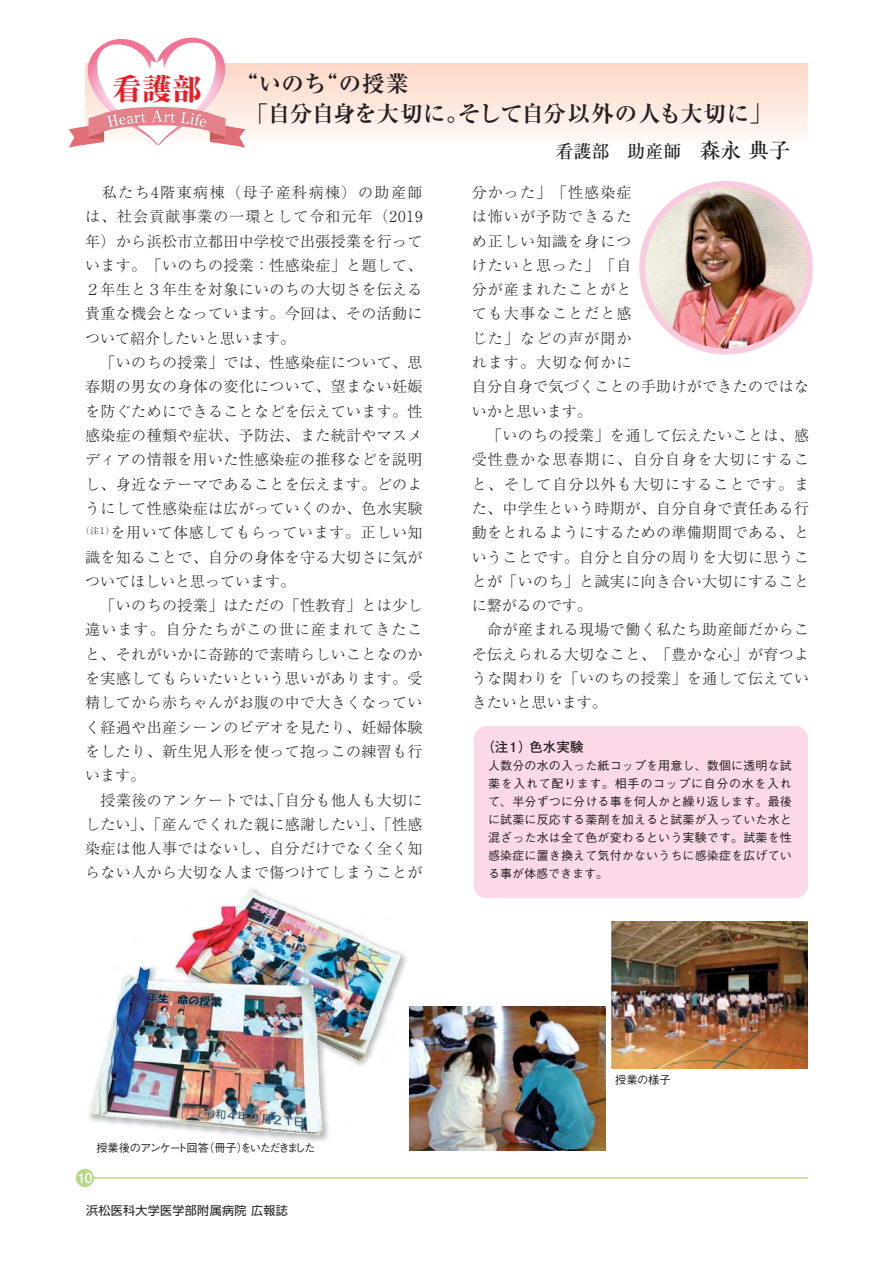
<style>
.page{position:relative;width:893px;height:1263px;background:#fff}
.page>*{position:absolute;margin:0;border:0;box-sizing:border-box;transform-origin:0 0}
.t1{font:30px "Ryumin Pro Heavy 90 pv RKSJ H";color:#ed1c24}
.t2{font:22.5px/30px "Ryumin Pro Bold 90 pv RKSJ H";letter-spacing:-.015em;color:#231f20}
.t3{font:18px "Ryumin Pro Medium 90 pv RKSJ H";color:#231f20}
.t4{font:15px/24.3px "Ryumin Pro Light 90 pv RKSJ H";letter-spacing:.025em;color:#231f20}
.t5{font:15px "Ryumin Pro Light 90 pv RKSJ H";color:#231f20}
.t6{font:15px "Ryumin Pro Light 90 pv RKSJ H";letter-spacing:.045em;color:#231f20}
.t7{font:15px "Ryumin Pro Light 90 pv RKSJ H";letter-spacing:.07em;color:#231f20}
.t8{font:15px "Ryumin Pro Light 90 pv RKSJ H";letter-spacing:.1em;color:#231f20}
.t9{font:15px "Ryumin Pro Light 90 pv RKSJ H";letter-spacing:.075em;color:#231f20}
.t10{font:13.5px "Futo Go B101 Pro Bold 90 pv RKSJ H";color:#231f20}
.t11{font:13.5px "Futo Go B101 Pro Bold 90 pv RKSJ H";color:#fff}
.t12{font:12px/18px "Gothic BBB Pro Medium 90 pv RKSJ H";letter-spacing:.015em;color:#231f20;text-align:justify}
.t13{font:12px "Shin Go Pro Regular 90 pv RKSJ H";letter-spacing:.03em;color:#231f20}
.t14{font:11.25px "Gothic BBB Pro Medium 90 pv RKSJ H";letter-spacing:-.105em;color:#231f20}
.s1{font-size:21px}
</style>
<div class="page">
<div style="left:85px;top:64px;width:723px;height:81px;background:linear-gradient(to bottom,#fdd7c6,#fffbf8)"></div>
<hr style="left:85px;top:1177px;width:723px;height:2px;background:#b9d989">
<div style="left:76px;top:1169px;width:18px;height:18px;background:#b9d989;border-radius:50%"></div>
<div style="left:474px;top:726px;width:334px;height:172px;background:#fbd9e8;border-radius:13px"></div>
<img style="left:611px;top:922px;width:196px;height:146px">
<img style="left:89px;top:888px;width:321px;height:257px">
<img style="left:90px;top:889px;width:311px;height:246px">
<img style="left:410px;top:1006px;width:196px;height:145px">
<img style="left:642px;top:184px;width:168px;height:167px;border-radius:50%">
<div style="left:639px;top:181px;width:174px;height:173px;border:6px solid #f9cbdf;border-radius:50%"></div>
<svg style="left:69px;top:37px;width:176px;height:111px"></svg>
<h1 class="t1" style="left:112px;top:77px;width:91px">看護部</h1>
<h2 class="t2" style="left:246px;top:71px;width:528px;text-indent:-10px">“いのち“の授業<br>「自分自身を大切に。そして自分以外の人も大切に」</h2>
<p class="t3" style="left:556px;top:145px;width:236px">看護部　助産師　<span class="s1">森永 典子</span></p>
<p class="t8" style="left:85px;top:187px;width:339px">　私たち4階東病棟（母子産科病棟）の助産師</p>
<p class="t7" style="left:85px;top:211px;width:339px">は、社会貢献事業の一環として令和元年（2019</p>
<p class="t4" style="left:85px;top:231px;width:339px">年）から浜松市立都田中学校で出張授業を行って</p>
<p class="t4" style="left:85px;top:255px;width:339px">います。「いのちの授業：性感染症」と題して、</p>
<p class="t4" style="left:85px;top:279px;width:339px">２年生と３年生を対象にいのちの大切さを伝える</p>
<p class="t4" style="left:85px;top:304px;width:339px">貴重な機会となっています。今回は、その活動に</p>
<p class="t5" style="left:85px;top:332px;width:211px">ついて紹介したいと思います。</p>
<p class="t4" style="left:85px;top:352px;width:339px">　「いのちの授業」では、性感染症について、思</p>
<p class="t4" style="left:85px;top:377px;width:339px">春期の男女の身体の変化について、望まない妊娠</p>
<p class="t4" style="left:85px;top:401px;width:339px">を防ぐためにできることなどを伝えています。性</p>
<p class="t4" style="left:85px;top:425px;width:339px">感染症の種類や症状、予防法、また統計やマスメ</p>
<p class="t4" style="left:85px;top:449px;width:339px">ディアの情報を用いた性感染症の推移などを説明</p>
<p class="t4" style="left:85px;top:474px;width:339px">し、身近なテーマであることを伝えます。どのよ</p>
<p class="t4" style="left:85px;top:498px;width:339px">うにして性感染症は広がっていくのか、色水実験</p>
<p class="t6" style="left:81px;top:527px;width:343px"><sup>（注１）</sup>を用いて体感してもらっています。正しい知</p>
<p class="t4" style="left:85px;top:547px;width:339px">識を知ることで、自分の身体を守る大切さに気が</p>
<p class="t5" style="left:85px;top:575px;width:211px">ついてほしいと思っています。</p>
<p class="t4" style="left:85px;top:595px;width:339px">　「いのちの授業」はただの「性教育」とは少し</p>
<p class="t9" style="left:85px;top:624px;width:339px">違います。自分たちがこの世に産まれてきたこ</p>
<p class="t4" style="left:85px;top:644px;width:339px">と、それがいかに奇跡的で素晴らしいことなのか</p>
<p class="t4" style="left:85px;top:668px;width:339px">を実感してもらいたいという思いがあります。受</p>
<p class="t4" style="left:85px;top:692px;width:339px">精してから赤ちゃんがお腹の中で大きくなってい</p>
<p class="t4" style="left:85px;top:717px;width:339px">く経過や出産シーンのビデオを見たり、妊婦体験</p>
<p class="t4" style="left:85px;top:741px;width:339px">をしたり、新生児人形を使って抱っこの練習も行</p>
<p class="t4" style="left:85px;top:765px;width:61px">います。</p>
<p class="t4" style="left:85px;top:790px;width:339px">　授業後のアンケートでは、「自分も他人も大切に</p>
<p class="t4" style="left:85px;top:814px;width:339px">したい」、「産んでくれた親に感謝したい」、「性感</p>
<p class="t4" style="left:85px;top:838px;width:339px">染症は他人事ではないし、自分だけでなく全く知</p>
<p class="t4" style="left:85px;top:863px;width:339px">らない人から大切な人まで傷つけてしまうことが</p>
<p class="t4" style="left:472px;top:182px;width:339px">分かった」「性感染症<br>は怖いが予防できるた<br>め正しい知識を身につ<br>けたいと思った」「自<br>分が産まれたことがと<br>ても大事なことだと感<br>じた」などの声が聞か<br>れます。大切な何かに<br>自分自身で気づくことの手助けができたのではないかと思います。<br>　「いのちの授業」を通して伝えたいことは、感受性豊かな思春期に、自分自身を大切にすること、そして自分以外も大切にすることです。また、中学生という時期が、自分自身で責任ある行動をとれるようにするための準備期間である、ということです。自分と自分の周りを大切に思うことが「いのち」と誠実に向き合い大切にすることに繋がるのです。<br>　命が産まれる現場で働く私たち助産師だからこそ伝えられる大切なこと、「豊かな心」が育つような関わりを「いのちの授業」を通して伝えていきたいと思います。</p>
<p class="t10" style="left:481px;top:742px;width:104px">（注１）色水実験</p>
<p class="t12" style="left:488px;top:758px;width:305px">人数分の水の入った紙コップを用意し、数個に透明な試薬を入れて配ります。相手のコップに自分の水を入れて、半分ずつに分ける事を何人かと繰り返します。最後に試薬に反応する薬剤を加えると試薬が入っていた水と混ざった水は全て色が変わるという実験です。試薬を性感染症に置き換えて気付かないうちに感染症を広げている事が体感できます。</p>
<p class="t14" style="left:96px;top:1143px;width:220px">授業後のアンケート回答（冊子）をいただきました</p>
<p class="t11" style="left:77px;top:1173px;width:17px">10</p>
<p class="t13" style="left:86px;top:1206px;width:203px">浜松医科大学医学部附属病院 広報誌</p>
<p class="t14" style="left:615px;top:1076px;width:57px">授業の様子</p>
</div>
